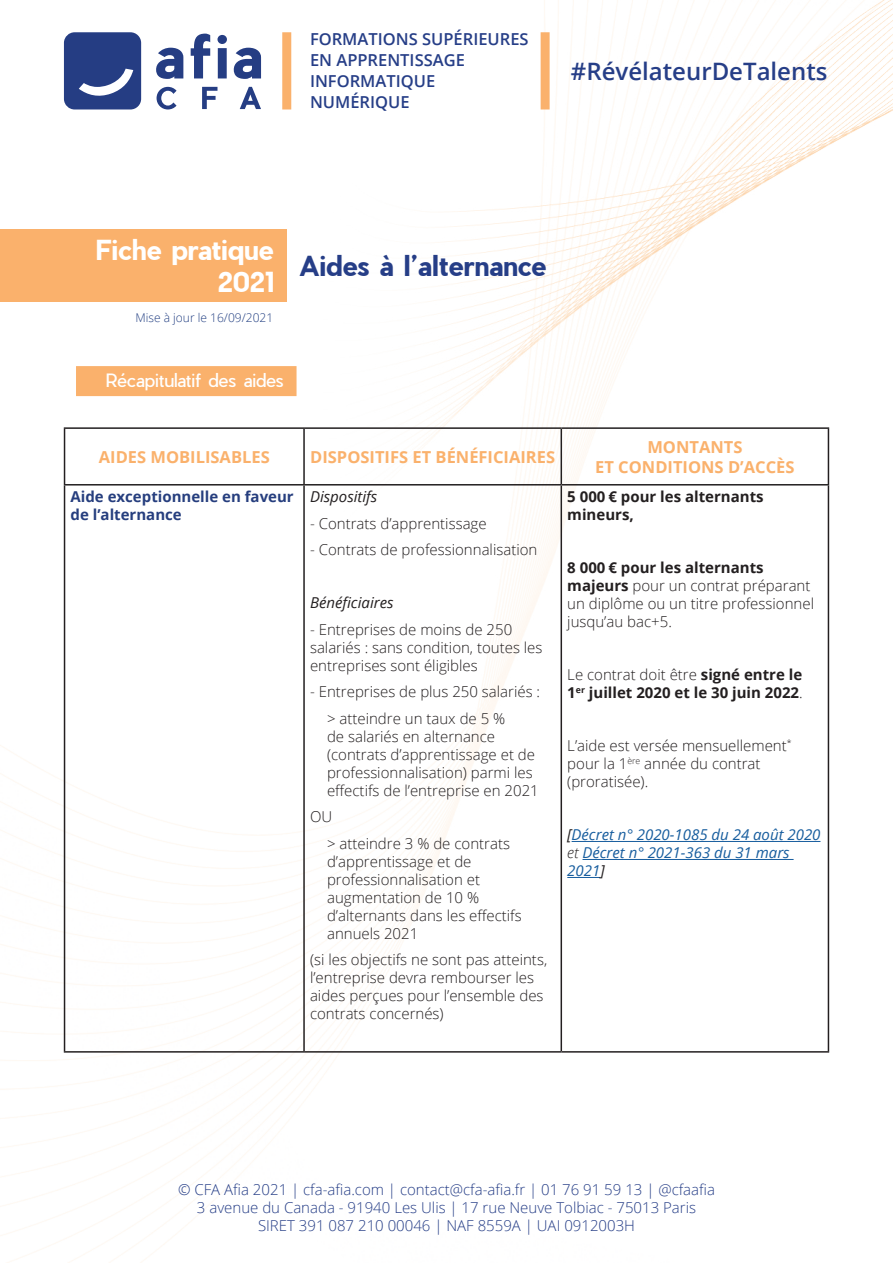
<style>
.page{position:relative;width:893px;height:1263px;background:#fff}
.page>*{position:absolute;margin:0;border:0;box-sizing:border-box;transform-origin:0 0}
.Titre{font:700 27px "Pier Sans";color:#263e87}
.Titre-2{font:700 27px "Pier Sans";color:#fff}
.t1{font:600 24px "Open Sans";color:#263e87}
.TitreSection{font:18px "Pier Sans";letter-spacing:-.01em;color:#fff}
.t2{font:700 16.5px/19.8px "Open Sans";color:#fab16c;text-align:center}
.t3{font:600 16.5px/21px "Open Sans";color:#263e87}
.t4{font:300 15px/18px "Open Sans";color:#231f20}
.t5{font:300 15px/18px "Open Sans";color:#263e87;text-align:center}
.t6{font:700 15px/18px "Open Sans";color:#231f20}
.t7{font:italic 15px/18px "Open Sans";color:#175d9e}
.t8{font:700 15px/18px "Open Sans";color:#263e7e}
.t9{font:italic 15px "Open Sans";color:#231f20}
.t10{font:300 12px "Open Sans";color:#223f82}
.s1{font-weight:700}
.s2{font-weight:300}
.s3{color:#231f20}
.s4{font-weight:300;color:#231f20}
</style>
<div class="page">
<img style="left:0;top:0;width:893px;height:1263px">
<svg style="left:156px;top:48px;width:27px;height:31px"></svg>
<svg style="left:191px;top:34px;width:19px;height:44px"></svg>
<svg style="left:217px;top:35px;width:10px;height:43px"></svg>
<svg style="left:234px;top:48px;width:27px;height:31px"></svg>
<svg style="left:64px;top:32px;width:77px;height:77px;background:#3b508f"></svg>
<svg style="left:157px;top:87px;width:20px;height:22px"></svg>
<svg style="left:202px;top:87px;width:15px;height:22px"></svg>
<svg style="left:240px;top:87px;width:21px;height:22px"></svg>
<div style="left:282px;top:32px;width:9px;height:77px;background:#fab16c"></div>
<div style="left:541px;top:32px;width:9px;height:77px;background:#fab16c"></div>
<div style="left:76px;top:366px;width:221px;height:30px;background:#fab16c"></div>
<div style="left:0;top:229px;width:287px;height:73px;background:#fab16c"></div>
<hr style="left:64px;top:427px;width:240px;height:2px;background:#231f20">
<hr style="left:64px;top:429px;width:1px;height:55px;background:#231f20">
<hr style="left:304px;top:427px;width:257px;height:2px;background:#231f20">
<hr style="left:303px;top:429px;width:2px;height:55px;background:#231f20">
<hr style="left:561px;top:427px;width:268px;height:2px;background:#231f20">
<hr style="left:561px;top:429px;width:1px;height:55px;background:#231f20">
<hr style="left:828px;top:429px;width:1px;height:55px;background:#231f20">
<hr style="left:64px;top:484px;width:240px;height:1px;background:#231f20">
<hr style="left:64px;top:485px;width:1px;height:566px;background:#231f20">
<hr style="left:304px;top:484px;width:257px;height:1px;background:#231f20">
<hr style="left:303px;top:485px;width:2px;height:566px;background:#231f20">
<hr style="left:561px;top:484px;width:268px;height:1px;background:#231f20">
<hr style="left:561px;top:485px;width:1px;height:566px;background:#231f20">
<hr style="left:828px;top:485px;width:1px;height:566px;background:#231f20">
<hr style="left:64px;top:1051px;width:240px;height:1px;background:#231f20">
<hr style="left:304px;top:1051px;width:257px;height:1px;background:#231f20">
<hr style="left:561px;top:1051px;width:268px;height:1px;background:#231f20">
<hr style="left:572px;top:841px;width:248px;height:1px;background:#175d9e">
<hr style="left:582px;top:859px;width:212px;height:1px;background:#175d9e">
<hr style="left:567px;top:877px;width:33px;height:1px;background:#175d9e">
<p class="t3" style="left:310px;top:28px;width:220px">FORMATIONS SUPÉRIEURES<br>EN APPRENTISSAGE<br>INFORMATIQUE<br>NUMÉRIQUE</p>
<h2 class="t1" style="left:571px;top:54px;width:258px">#RévélateurDeTalents</h2>
<p class="Titre-2" style="left:95px;top:231px;width:180px">Fiche pratique</p>
<p class="Titre-2" style="left:218px;top:263px;width:58px">2021</p>
<p class="t10" style="left:135px;top:309px;width:139px">Mise à jour le 16/09/2021</p>
<p class="Titre" style="left:299px;top:247px;width:249px">Aides à l’alternance</p>
<p class="TitreSection" style="left:106px;top:369px;width:179px">Récapitulatif des aides</p>
<p class="t2" style="left:99px;top:446px;width:172px">AIDES MOBILISABLES</p>
<p class="t2" style="left:310px;top:446px;width:246px">DISPOSITIFS ET BÉNÉFICIAIRES</p>
<p class="t2" style="left:595px;top:437px;width:201px">MONTANTS<br>ET CONDITIONS D’ACCÈS</p>
<p class="t8" style="left:71px;top:487px;width:225px">Aide exceptionnelle en faveur de l’alternance</p>
<p class="t9" style="left:310px;top:486px;width:69px">Dispositifs</p>
<p class="t4" style="left:310px;top:514px;width:178px">- Contrats d’apprentissage</p>
<p class="t4" style="left:310px;top:540px;width:229px">- Contrats de professionnalisation</p>
<p class="t9" style="left:310px;top:592px;width:85px">Bénéficiaires</p>
<p class="t4" style="left:310px;top:620px;width:234px">- Entreprises de moins de 250 salariés : sans condition, toutes les entreprises sont éligibles</p>
<p class="t4" style="left:310px;top:682px;width:232px">- Entreprises de plus 250 salariés :</p>
<p class="t4" style="left:327px;top:709px;width:213px">&gt; atteindre un taux de 5 %<br>de salariés en alternance (contrats d’apprentissage et de professionnalisation) parmi les effectifs de l’entreprise en 2021</p>
<p class="t4" style="left:310px;top:807px;width:24px">OU</p>
<p class="t4" style="left:327px;top:834px;width:196px">&gt; atteindre 3 % de contrats d’apprentissage et de professionnalisation et augmentation de 10 % d’alternants dans les effectifs annuels 2021</p>
<p class="t4" style="left:310px;top:950px;width:239px">(si les objectifs ne sont pas atteints, l’entreprise devra rembourser les aides perçues pour l’ensemble des contrats concernés)</p>
<p class="t6" style="left:567px;top:487px;width:198px">5 000 € pour les alternants mineurs,</p>
<p class="t4" style="left:567px;top:558px;width:248px"><span class="s1">8 000 € pour les alternants majeurs</span> pour un contrat préparant un diplôme ou un titre professionnel jusqu’au bac+5.</p>
<p class="t6" style="left:567px;top:665px;width:237px"><span class="s2">Le contrat doit être</span> signé entre le<br>1<sup>er</sup> juillet 2020 et le 30 juin 2022<span class="s2">.</span></p>
<p class="t4" style="left:567px;top:736px;width:226px">L’aide est versée mensuellement<sup>* </sup>pour la 1<sup>ère</sup> année du contrat (proratisée).</p>
<p class="t7" style="left:567px;top:825px;width:255px"><span class="s3">[</span>Décret n° 2020-1085 du 24 août 2020 <span class="s4">et</span> Décret n° 2021-363 du 31 mars<br>2021<span class="s3">]</span></p>
<p class="t5" style="left:178px;top:1180px;width:538px">© CFA Afia 2021 | cfa-afia.com | contact@cfa-afia.fr | 01 76 91 59 13 | @cfaafia<br>3 avenue du Canada - 91940 Les Ulis | 17 rue Neuve Tolbiac - 75013 Paris<br>SIRET 391 087 210 00046 | NAF 8559A | UAI 0912003H</p>
</div>
